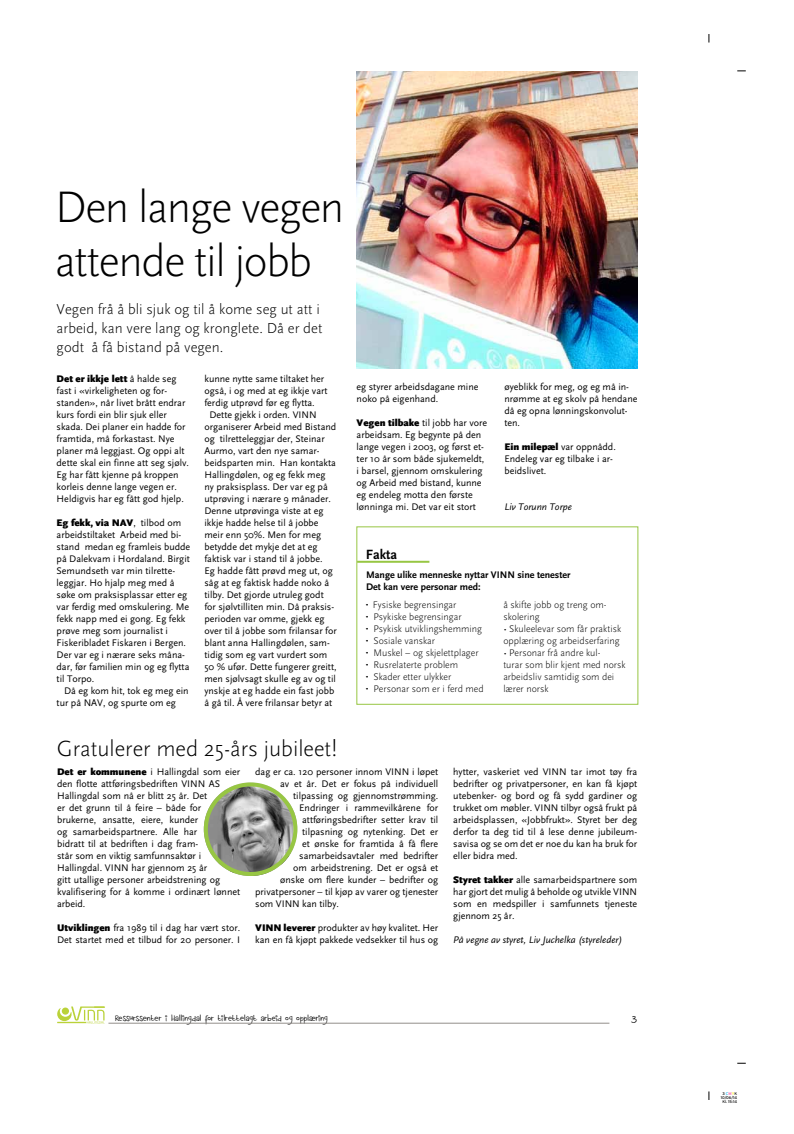
<style>
.page{position:relative;width:794px;height:1134px;background:#fff}
.page>*{position:absolute;margin:0;border:0;box-sizing:border-box;transform-origin:0 0}
.t1{font:300 46px/54px "Scala Sans";letter-spacing:-.03em;color:#000}
.t2{font:300 23px "Scala Sans";color:#000}
.t3{font:300 15px/19px "Scala Sans";color:#000}
.t4{font:700 14px "Scala Sans LF";color:#000}
.t5{font:10px/12px "Scala Sans";color:#000}
.t6{font:300 10px/12px "Scala Sans";color:#000}
.t7{font:700 10px/12px "Scala Sans LF";color:#000}
.t8{font:italic 10px "Scala Sans LF";color:#000}
.t9{font:10px "Porcupine Pickle";color:#000}
.t10{font:8px "Porcupine Pickle";color:#000}
.t11{font:4px/4.2px "Interstate";letter-spacing:-.005em;color:#000;text-align:center}
.s1{font-weight:900}
.s2{font-family:"Segoe UI";font-weight:700}
.s3{color:#00b3f0}
.s4{color:#f54b9e}
.s5{color:#fff100}
</style>
<div class="page">
<svg style="left:57px;top:1006px;width:48px;height:18px"></svg>
<hr style="left:108px;top:1023px;width:501px;height:1px;background:#938e8a">
<img style="left:204px;top:782px;width:93px;height:94px;border-radius:47px">
<div style="left:204px;top:782px;width:93px;height:94px;border:4px solid #97c643;border-radius:50%"></div>
<img style="left:356px;top:72px;width:281px;height:296px">
<hr style="left:357px;top:561px;width:72px;height:2px;background:#97c643">
<h1 class="t1" style="left:55px;top:180px;width:291px">Den lange vegen attende til jobb</h1>
<h3 class="t3" style="left:57px;top:300px;width:267px">Vegen frå å bli sjuk og til å kome seg ut att i arbeid, kan vere lang og kronglete. Då er det godt å få bistand på vegen.</h3>
<p class="t5" style="left:57px;top:373px;width:134px"><span class="s1">Det er ikkje lett</span> å halde seg fast i «virkeligheten og for&shy;standen», når livet brått endrar kurs fordi ein blir sjuk eller skada. Dei planer ein hadde for framtida, må forkastast. Nye planer må leggjast. Og oppi alt dette skal ein finne att seg sjølv.<br>Eg har fått kjenne på kroppen korleis denne lange vegen er.<br>Heldigvis har eg fått god hjelp.</p>
<p class="t5" style="left:57px;top:517px;width:135px"><span class="s1">Eg fekk, via NAV</span>, tilbod om arbeidstiltaket Arbeid med bi&shy;stand medan eg framleis budde på Dalekvam i Hordaland. Birgit<br>Semundseth var min tilrette&shy;leggjar. Ho hjalp meg med å søke om praksisplassar etter eg var ferdig med omskulering. Me fekk napp med ei gong. Eg fekk prøve meg som journalist i<br>Fiskeribladet Fiskaren i Bergen.<br>Der var eg i nærare seks måna&shy;dar, før familien min og eg flytta til Torpo.</p>
<p class="t5" style="left:57px;top:685px;width:133px;text-indent:8px">Då eg kom hit, tok eg meg ein tur på NAV, og spurte om eg</p>
<p class="t5" style="left:204px;top:373px;width:121px">kunne nytte same tiltaket her</p>
<p class="t5" style="left:204px;top:385px;width:125px">også, i og med at eg ikkje vart</p>
<p class="t5" style="left:204px;top:397px;width:112px">ferdig utprøvd før eg flytta.</p>
<p class="t5" style="left:209px;top:409px;width:109px">Dette gjekk i orden. VINN</p>
<p class="t5" style="left:204px;top:421px;width:133px">organiserer Arbeid med Bistand</p>
<p class="t5" style="left:204px;top:433px;width:122px">og tilretteleggjar der, Steinar</p>
<p class="t5" style="left:204px;top:445px;width:117px">Aurmo, vart den nye samar-</p>
<p class="t5" style="left:204px;top:457px;width:133px">beidsparten min. Han kontakta</p>
<p class="t5" style="left:204px;top:469px;width:122px">Hallingdølen, og eg fekk meg</p>
<p class="t5" style="left:204px;top:481px;width:125px">ny praksisplass. Der var eg på</p>
<p class="t5" style="left:204px;top:493px;width:128px">utprøving i nærare 9 månader.</p>
<p class="t5" style="left:204px;top:505px;width:121px">Denne utprøvinga viste at eg</p>
<p class="t5" style="left:204px;top:517px;width:116px">ikkje hadde helse til å jobbe</p>
<p class="t5" style="left:204px;top:529px;width:118px">meir enn 50%. Men for meg</p>
<p class="t5" style="left:204px;top:541px;width:115px">betydde det mykje det at eg</p>
<p class="t5" style="left:204px;top:553px;width:120px">faktisk var i stand til å jobbe.</p>
<p class="t5" style="left:204px;top:565px;width:130px">Eg hadde fått prøvd meg ut, og</p>
<p class="t5" style="left:204px;top:577px;width:126px">såg at eg faktisk hadde noko å</p>
<p class="t5" style="left:204px;top:589px;width:121px">tilby. Det gjorde utruleg godt</p>
<p class="t5" style="left:204px;top:601px;width:131px">for sjølvtilliten min. Då praksis-</p>
<p class="t5" style="left:204px;top:613px;width:121px">perioden var omme, gjekk eg</p>
<p class="t5" style="left:204px;top:625px;width:134px">over til å jobbe som frilansar for</p>
<p class="t5" style="left:204px;top:637px;width:127px">blant anna Hallingdølen, sam-</p>
<p class="t5" style="left:204px;top:649px;width:124px">tidig som eg vart vurdert som</p>
<p class="t5" style="left:204px;top:661px;width:134px">50 % ufør. Dette fungerer greitt,</p>
<p class="t5" style="left:204px;top:673px;width:133px">men sjølvsagt skulle eg av og til</p>
<p class="t5" style="left:204px;top:685px;width:131px">ynskje at eg hadde ein fast jobb</p>
<p class="t5" style="left:204px;top:697px;width:129px">å gå til. Å vere frilansar betyr at</p>
<h2 class="t2" style="left:57px;top:736px;width:282px">Gratulerer med 25-års jubileet!</h2>
<p class="t5" style="left:356px;top:381px;width:123px">eg styrer arbeidsdagane mine noko på eigenhand.</p>
<p class="t5" style="left:356px;top:417px;width:132px"><span class="s1">Vegen tilbake</span> til jobb har vore arbeidsam. Eg begynte på den lange vegen i 2003, og først et&shy;ter 10 år som både sjukemeldt, i barsel, gjennom omskulering og Arbeid med bistand, kunne eg endeleg motta den første lønninga mi. Det var eit stort</p>
<h3 class="t4" style="left:366px;top:547px;width:33px">Fakta</h3>
<p class="t5" style="left:504px;top:381px;width:135px">øyeblikk for meg, og eg må in&shy;nrømme at eg skolv på hendane då eg opna lønningskonvolut&shy;ten.</p>
<p class="t5" style="left:504px;top:441px;width:113px"><span class="s1">Ein milepæl</span> var oppnådd.<br>Endeleg var eg tilbake i ar&shy;beidslivet.</p>
<p class="t8" style="left:504px;top:501px;width:69px">Liv Torunn Torpe</p>
<p class="t7" style="left:366px;top:569px;width:206px">Mange ulike menneske nyttar VINN sine tenester<br>Det kan vere personar med:</p>
<p class="t6" style="left:366px;top:599px;width:119px"><span class="s2">·</span> Fysiske begrensingar<br><span class="s2">·</span> Psykiske begrensingar<br><span class="s2">·</span> Psykisk utviklingshemming <span class="s2">·</span> Sosiale vanskar<br><span class="s2">·</span> Muskel – og skjelettplager <span class="s2">·</span> Rusrelaterte problem<br><span class="s2">·</span> Skader etter ulykker<br><span class="s2">·</span> Personar som er i ferd med</p>
<p class="t6" style="left:503px;top:599px;width:105px">å skifte jobb og treng om&shy;skolering</p>
<p class="t6" style="left:503px;top:623px;width:119px">• Skuleelevar som får praktisk opplæring og arbeidserfaring</p>
<p class="t6" style="left:503px;top:647px;width:124px">• Personar frå andre kul-<br>turar som blir kjent med norsk arbeidsliv samtidig som dei lærer norsk</p>
<p class="t5" style="left:57px;top:766px;width:185px"><span class="s1">Det er kommunene</span> i Hallingdal som eier den flotte attføringsbedriften VINN AS Hallingdal som nå er blitt 25 år. Det<br>er det grunn til å feire – både for brukerne, ansatte, eiere, kunder<br>og samarbeidspartnere. Alle har<br>bidratt til at bedriften i dag fram-<br>står som en viktig samfunnsaktør i Hallingdal. VINN har gjennom 25 år<br>gitt utallige personer arbeidstrening og kvalifisering for å komme i ordinært lønnet arbeid.</p>
<p class="t5" style="left:57px;top:922px;width:184px"><span class="s1">Utviklingen</span> fra 1989 til i dag har vært stor.<br>Det startet med et tilbud for 20 personer. I</p>
<p class="t5" style="left:255px;top:766px;width:184px">dag er ca. 120 personer innom VINN i løpet</p>
<p class="t5" style="left:280px;top:778px;width:160px">av et år. Det er fokus på individuell</p>
<p class="t5" style="left:293px;top:790px;width:146px">tilpassing og gjennomstrømming.</p>
<p class="t5" style="left:299px;top:802px;width:140px">Endringer i rammevilkårene for</p>
<p class="t5" style="left:302px;top:814px;width:137px">attføringsbedrifter setter krav til</p>
<p class="t5" style="left:302px;top:826px;width:137px">tilpasning og nytenking. Det er</p>
<p class="t5" style="left:302px;top:838px;width:137px">et ønske for framtida å få flere</p>
<p class="t5" style="left:299px;top:850px;width:140px">samarbeidsavtaler med bedrifter</p>
<p class="t5" style="left:293px;top:862px;width:147px">om arbeidstrening. Det er også et</p>
<p class="t5" style="left:280px;top:874px;width:159px">ønske om flere kunder – bedrifter og</p>
<p class="t5" style="left:255px;top:886px;width:184px">privatpersoner – til kjøp av varer og tjenester</p>
<p class="t5" style="left:255px;top:898px;width:85px">som VINN kan tilby.</p>
<p class="t5" style="left:255px;top:922px;width:185px"><span class="s1">VINN leverer</span> produkter av høy kvalitet. Her kan en få kjøpt pakkede vedsekker til hus og</p>
<p class="t5" style="left:453px;top:766px;width:185px;text-align:justify">hytter, vaskeriet ved VINN tar imot tøy fra bedrifter og privatpersoner, en kan få kjøpt utebenker- og bord og få sydd gardiner og trukket om møbler. VINN tilbyr også frukt på arbeidsplassen, «Jobbfrukt». Styret ber deg derfor ta deg tid til å lese denne jubileum&shy;savisa og se om det er noe du kan ha bruk for eller bidra med.</p>
<p class="t5" style="left:453px;top:874px;width:185px;text-align:justify"><span class="s1">Styret takker</span> alle samarbeidspartnere som har gjort det mulig å beholde og utvikle VINN som en medspiller i samfunnets tjeneste gjennom 25 år.</p>
<p class="t8" style="left:453px;top:934px;width:171px">På vegne av styret, Liv Juchelka (styreleder)</p>
<p class="t10" style="left:115px;top:1013px;width:214px">Ressurssenter i Hallingdal for tilrettelagt arbeid og opplæring</p>
<p class="t9" style="left:631px;top:1013px;width:8px">3</p>
<p class="t11" style="left:721px;top:1091px;width:18px">3 <span class="s3">C</span><span class="s4">M</span><span class="s5">Y</span>K<br>10/06/14<br>Kl. 15:14</p>
</div>
